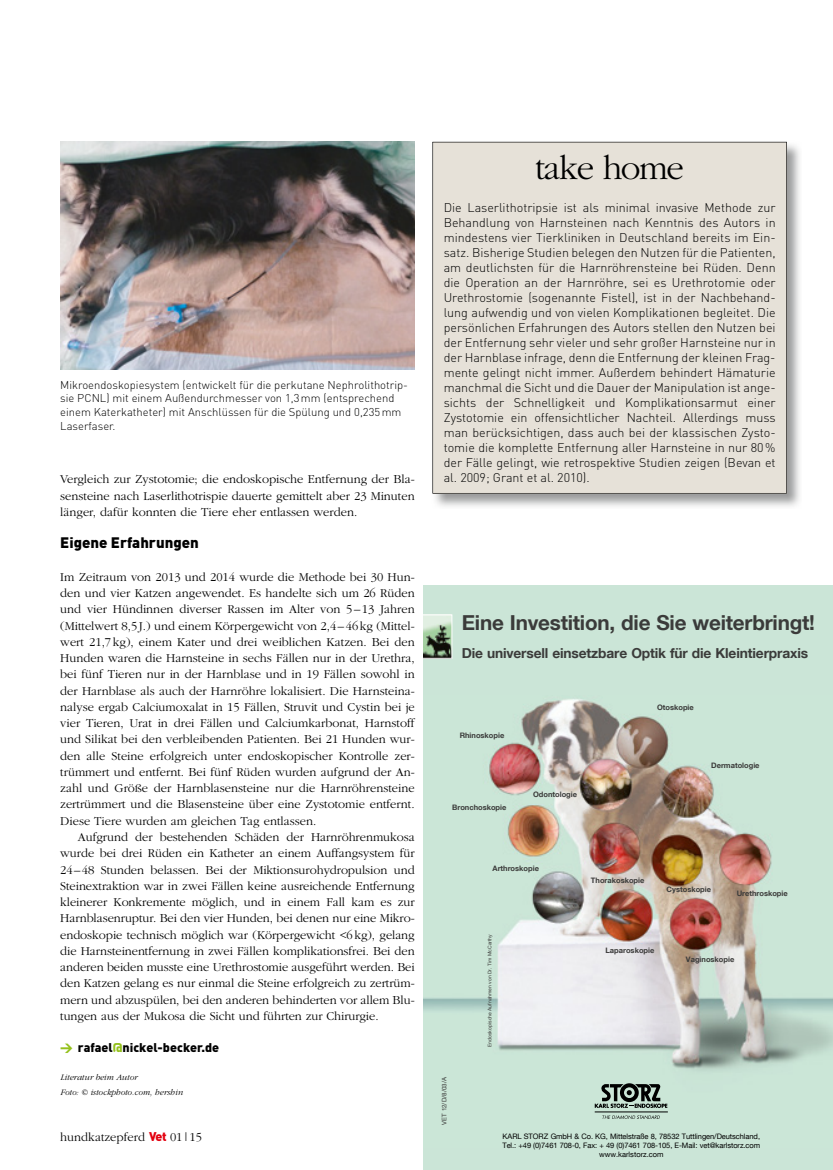
<style>
.page{position:relative;width:833px;height:1170px;background:#fff}
.page>*{position:absolute;margin:0;border:0;box-sizing:border-box;transform-origin:0 0}
.t1{font:300 35px "Garamond";letter-spacing:-.04em;color:#000}
.t2{font:700 20.62px "KS Helvetica Neue";letter-spacing:-.01em;color:#3b3b3a}
.t3{font:900 15px "DIN Pro";color:#000}
.t4{font:700 13.75px "KS Helvetica Neue";letter-spacing:-.01em;color:#3b3b3a}
.t5{font:300 12.5px/16.2px "Garamond";color:#000;text-align:justify}
.t6{font:300 12.5px/15px "DIN Pro";color:#000;text-align:justify}
.t7{font:900 12.5px "DIN Pro";color:#000}
.t8{font:300 11.25px/13.8px "DIN Pro";color:#000}
.t9{font:italic 300 8.75px/14.8px "Garamond";color:#000}
.t10{font:7.5px/9px "KS Helvetica Neue";letter-spacing:-.01em;color:#000;text-align:center}
.t11{font:700 7.5px "KS Helvetica Neue";color:#3b3b3a}
.t12{font:6.25px "KS Helvetica Neue";color:#3b3b3a}
.t13{font:5px "KS Helvetica Neue";color:#3b3b3a}
.s1{font-family:"DIN";color:#94c11c}
.s2{color:#94c11c}
.s3{font-family:"DIN";font-weight:900;color:#e3000f}
</style>
<div class="page">
<img style="left:432px;top:141px;width:368px;height:366px">
<div style="left:432px;top:142px;width:355px;height:351px;background:#e6e1d8"></div>
<img style="left:60px;top:142px;width:355px;height:227px">
<div style="left:423px;top:585px;width:410px;height:584px;background:#cbe5d7"></div>
<img style="left:423px;top:699px;width:410px;height:420px">
<svg style="left:595px;top:1083px;width:72px;height:24px"></svg>
<hr style="left:595px;top:1111px;width:73px;height:1px;background:#000">
<svg style="left:602px;top:1115px;width:58px;height:3px"></svg>
<svg style="left:423px;top:614px;width:29px;height:44px"></svg>
<h1 class="t1" style="left:535px;top:149px;width:150px">take home</h1>
<p class="t6" style="left:444px;top:200px;width:333px">Die Laserlithotripsie ist als minimal invasive Methode zur Behandlung von Harnsteinen nach Kenntnis des Autors in mindestens vier Tierkliniken in Deutschland bereits im Ein&shy;satz. Bisherige Studien belegen den Nutzen für die Patienten, am deutlichsten für die Harnröhrensteine bei Rüden. Denn die Operation an der Harnröhre, sei es Urethrotomie oder Urethrostomie (sogenannte Fistel), ist in der Nachbehand&shy;lung aufwendig und von vielen Komplikationen begleitet. Die persönlichen Erfahrungen des Autors stellen den Nutzen bei der Entfernung sehr vieler und sehr großer Harnsteine nur in der Harnblase infrage, denn die Entfernung der kleinen Frag&shy;mente gelingt nicht immer. Außerdem behindert Hämaturie manchmal die Sicht und die Dauer der Manipulation ist ange&shy;sichts der Schnelligkeit und Komplikationsarmut einer Zystotomie ein offensichtlicher Nachteil. Allerdings muss man berücksichtigen, dass auch bei der klassischen Zysto&shy;tomie die komplette Entfernung aller Harnsteine in nur 80 % der Fälle gelingt, wie retrospektive Studien zeigen (Bevan et</p>
<p class="t8" style="left:60px;top:377px;width:349px">Mikroendoskopiesystem (entwickelt für die perkutane Nephrolithotrip&shy;sie PCNL) mit einem Außendurchmesser von 1,3 mm (entsprechend einem Katerkatheter) mit Anschlüssen für die Spülung und 0,235 mm Laserfaser.</p>
<p class="t5" style="left:60px;top:471px;width:356px">Vergleich zur Zystotomie; die endoskopische Entfernung der Bla-</p>
<p class="t6" style="left:444px;top:470px;width:148px">al. 2009; Grant et al. 2010).</p>
<p class="t5" style="left:60px;top:487px;width:356px">sensteine nach Laserlithotrispie dauerte gemittelt aber 23 Minuten länger, dafür konnten die Tiere eher entlassen werden.</p>
<p class="t3" style="left:60px;top:532px;width:140px">Eigene Erfahrungen</p>
<p class="t5" style="left:60px;top:569px;width:356px">Im Zeitraum von 2013 und 2014 wurde die Methode bei 30 Hun&shy;den und vier Katzen angewendet. Es handelte sich um 26 Rüden und vier Hündinnen diverser Rassen im Alter von 5 – 13 Jahren (Mittelwert 8,5 J.) und einem Körpergewicht von 2,4 – 46 kg (Mittel&shy;wert 21,7 kg), einem Kater und drei weiblichen Katzen. Bei den Hunden waren die Harnsteine in sechs Fällen nur in der Urethra, bei fünf Tieren nur in der Harnblase und in 19 Fällen sowohl in der Harnblase als auch der Harnröhre lokalisiert. Die Harnsteina&shy;nalyse ergab Calciumoxalat in 15 Fällen, Struvit und Cystin bei je vier Tieren, Urat in drei Fällen und Calciumkarbonat, Harnstoff und Silikat bei den verbleibenden Patienten. Bei 21 Hunden wur&shy;den alle Steine erfolgreich unter endoskopischer Kontrolle zer&shy;trümmert und entfernt. Bei fünf Rüden wurden aufgrund der An&shy;zahl und Größe der Harnblasensteine nur die Harnröhrensteine zertrümmert und die Blasensteine über eine Zystotomie entfernt.<br>Diese Tiere wurden am gleichen Tag entlassen.</p>
<p class="t5" style="left:60px;top:829px;width:356px;text-indent:18px">Aufgrund der bestehenden Schäden der Harnröhrenmukosa wurde bei drei Rüden ein Katheter an einem Auffangsystem für 24 – 48 Stunden belassen. Bei der Miktionsurohydropulsion und Steinextraktion war in zwei Fällen keine ausreichende Entfernung kleinerer Konkremente möglich, und in einem Fall kam es zur Harnblasenruptur. Bei den vier Hunden, bei denen nur eine Mikro&shy;endoskopie technisch möglich war (Körpergewicht &lt;6 kg), gelang die Harnsteinentfernung in zwei Fällen komplikationsfrei. Bei den anderen beiden musste eine Urethrostomie ausgeführt werden. Bei den Katzen gelang es nur einmal die Steine erfolgreich zu zertrüm&shy;mern und abzuspülen, bei den anderen behinderten vor allem Blu&shy;tungen aus der Mukosa die Sicht und führten zur Chirurgie.</p>
<p class="t7" style="left:60px;top:1039px;width:160px"><span class="s1">&gt;</span> rafael<span class="s2">@</span>nickel-becker.de</p>
<p class="t9" style="left:60px;top:1069px;width:124px">Literatur beim Autor<br>Foto: © istockphoto.com, hershin</p>
<h2 class="t2" style="left:462px;top:609px;width:354px">Eine Investition, die Sie weiterbringt!</h2>
<p class="t4" style="left:462px;top:644px;width:348px">Die universell einsetzbare Optik für die Kleintierpraxis</p>
<p class="t11" style="left:657px;top:702px;width:38px">Otoskopie</p>
<p class="t11" style="left:460px;top:731px;width:46px">Rhinoskopie</p>
<p class="t11" style="left:711px;top:760px;width:50px">Dermatologie</p>
<p class="t11" style="left:533px;top:789px;width:46px">Odontologie</p>
<p class="t11" style="left:452px;top:802px;width:56px">Bronchoskopie</p>
<p class="t11" style="left:492px;top:863px;width:48px">Arthroskopie</p>
<p class="t11" style="left:591px;top:875px;width:55px">Thorakoskopie</p>
<p class="t11" style="left:666px;top:884px;width:46px">Cystoskopie</p>
<p class="t11" style="left:736px;top:888px;width:53px">Urethroskopie</p>
<p class="t13" style="left:486px;top:1046px;width:114px;rotate:-90deg">Endoskopische Aufnahmen von Dr. Tim McCarthy</p>
<p class="t11" style="left:605px;top:945px;width:50px">Laparoskopie</p>
<p class="t11" style="left:686px;top:954px;width:50px">Vaginoskopie</p>
<p class="t12" style="left:440px;top:1124px;width:49px;rotate:-90deg">VET 12/D/8/03/A</p>
<p class="t5" style="left:60px;top:1128px;width:143px">hundkatzepferd <span class="s3">Vet</span> 01|15</p>
<p class="t10" style="left:502px;top:1131px;width:259px">KARL STORZ GmbH &amp; Co. KG, Mittelstraße 8, 78532 Tuttlingen/Deutschland,<br>Tel.: +49 (0)7461 708-0, Fax: + 49 (0)7461 708-105, E-Mail: vet@karlstorz.com www.karlstorz.com</p>
</div>
